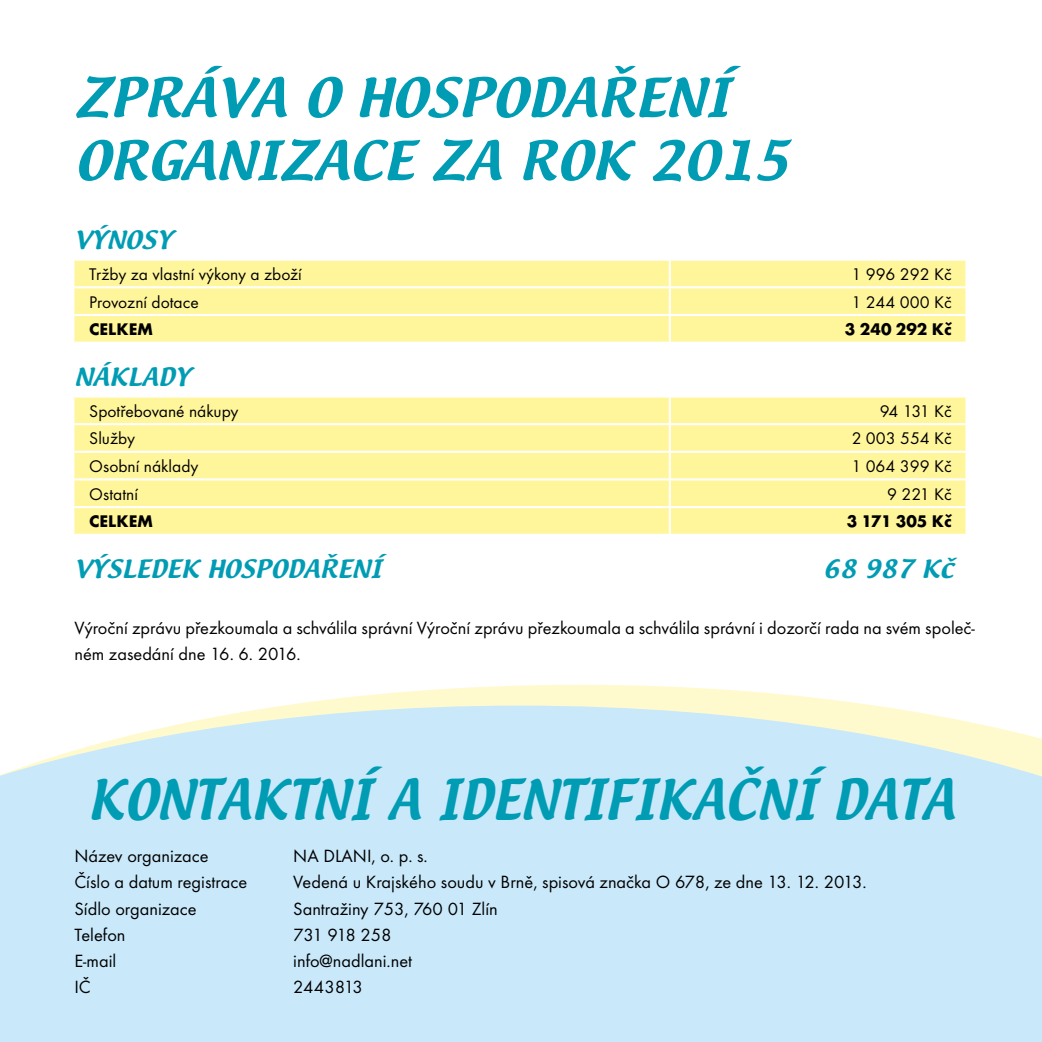
<style>
.page{position:relative;width:1042px;height:1042px;background:#fff}
.page>*{position:absolute;margin:0;border:0;box-sizing:border-box;transform-origin:0 0}
.t1{font:49px "Textile CE Regular";color:#009cb4}
.t2{font:47.25px/63px "Textile CE Regular";color:#009cb4;scale:1.11 1}
.t3{font:22.05px "Textile CE Regular";color:#009cb4;scale:1.11 1}
.t4{font:18.38px/26.2px "Futura TOT";color:#000}
.t5{font:18.38px "Futura TOT";letter-spacing:-.04em;color:#000}
.t6{font:17.5px "Futura TOT";color:#000}
.t7{font:700 17.5px "Futura TOT";color:#000}
</style>
<div class="page">
<svg style="left:289px;top:685px;width:581px;height:20px;fill:#ffface"></svg>
<div style="left:0;top:705px;width:1042px;height:337px;background:#c9e9fb"></div>
<div style="left:74px;top:261px;width:891px;height:81px;background:#fff69b"></div>
<hr style="left:669px;top:261px;width:2px;height:25px;background:#fff">
<hr style="left:669px;top:288px;width:2px;height:26px;background:#fff">
<hr style="left:669px;top:316px;width:2px;height:26px;background:#fff">
<hr style="left:74px;top:286px;width:596px;height:2px;background:#fff">
<hr style="left:670px;top:286px;width:297px;height:2px;background:#fff">
<hr style="left:74px;top:314px;width:596px;height:2px;background:#fff">
<hr style="left:670px;top:314px;width:297px;height:2px;background:#fff">
<div style="left:74px;top:397px;width:595px;height:137px;background:#fff69b"></div>
<div style="left:671px;top:397px;width:294px;height:137px;background:#fff69b"></div>
<hr style="left:74px;top:423px;width:596px;height:2px;background:#fff">
<hr style="left:74px;top:451px;width:596px;height:2px;background:#fff">
<hr style="left:74px;top:478px;width:596px;height:2px;background:#fff">
<hr style="left:74px;top:506px;width:596px;height:2px;background:#fff">
<hr style="left:670px;top:423px;width:297px;height:2px;background:#fff">
<hr style="left:670px;top:451px;width:297px;height:2px;background:#fff">
<hr style="left:670px;top:478px;width:297px;height:2px;background:#fff">
<hr style="left:670px;top:506px;width:297px;height:2px;background:#fff">
<h2 class="t2" style="left:74px;top:68px;width:645px">ZPRÁVA O HOSPODAŘENÍ<br>ORGANIZACE ZA ROK 2015</h2>
<p class="t3" style="left:74px;top:225px;width:90px">VÝNOSY</p>
<p class="t6" style="left:89px;top:264px;width:214px">Tržby za vlastní výkony a zboží</p>
<p class="t6" style="left:851px;top:264px;width:102px">1 996 292 Kč</p>
<p class="t6" style="left:89px;top:291px;width:111px">Provozní dotace</p>
<p class="t6" style="left:851px;top:291px;width:102px">1 244 000 Kč</p>
<p class="t7" style="left:89px;top:318px;width:65px">CELKEM</p>
<p class="t7" style="left:845px;top:318px;width:108px">3 240 292 Kč</p>
<p class="t3" style="left:74px;top:361px;width:106px">NÁKLADY</p>
<p class="t6" style="left:89px;top:400px;width:151px">Spotřebované nákupy</p>
<p class="t6" style="left:880px;top:400px;width:73px">94 131 Kč</p>
<p class="t6" style="left:89px;top:428px;width:47px">Služby</p>
<p class="t6" style="left:851px;top:428px;width:101px">2 003 554 Kč</p>
<p class="t6" style="left:89px;top:456px;width:111px">Osobní náklady</p>
<p class="t6" style="left:851px;top:456px;width:102px">1 064 399 Kč</p>
<p class="t6" style="left:89px;top:483px;width:50px">Ostatní</p>
<p class="t6" style="left:887px;top:483px;width:66px">9 221 Kč</p>
<p class="t7" style="left:89px;top:511px;width:65px">CELKEM</p>
<p class="t7" style="left:847px;top:511px;width:106px">3 171 305 Kč</p>
<p class="t3" style="left:74px;top:553px;width:278px">VÝSLEDEK HOSPODAŘENÍ</p>
<p class="t3" style="left:823px;top:553px;width:118px">68 987 Kč</p>
<p class="t4" style="left:74px;top:615px;width:902px">Výroční zprávu přezkoumala a schválila správní Výroční zprávu přezkoumala a schválila správní i dozorčí rada na svém společ&shy;ném zasedání dne 16. 6. 2016.</p>
<h1 class="t1" style="left:87px;top:765px;width:869px">KONTAKTNÍ A IDENTIFIKAČNÍ DATA</h1>
<p class="t4" style="left:74px;top:843px;width:136px">Název organizace</p>
<p class="t4" style="left:293px;top:843px;width:136px">NA DLANI, o. p. s.</p>
<p class="t4" style="left:74px;top:869px;width:174px">Číslo a datum registrace</p>
<p class="t4" style="left:293px;top:869px;width:575px">Vedená u Krajského soudu v Brně, spisová značka O 678, ze dne 13. 12. 2013.</p>
<p class="t4" style="left:74px;top:895px;width:124px">Sídlo organizace</p>
<p class="t4" style="left:293px;top:895px;width:206px">Santražiny 753, 760 01 Zlín</p>
<p class="t4" style="left:74px;top:921px;width:53px">Telefon</p>
<p class="t5" style="left:293px;top:924px;width:100px">731 918 258</p>
<p class="t4" style="left:74px;top:948px;width:43px">E-mail</p>
<p class="t4" style="left:293px;top:948px;width:120px">info@nadlani.net</p>
<p class="t4" style="left:74px;top:974px;width:18px">IČ</p>
<p class="t4" style="left:293px;top:974px;width:71px">2443813</p>
</div>
